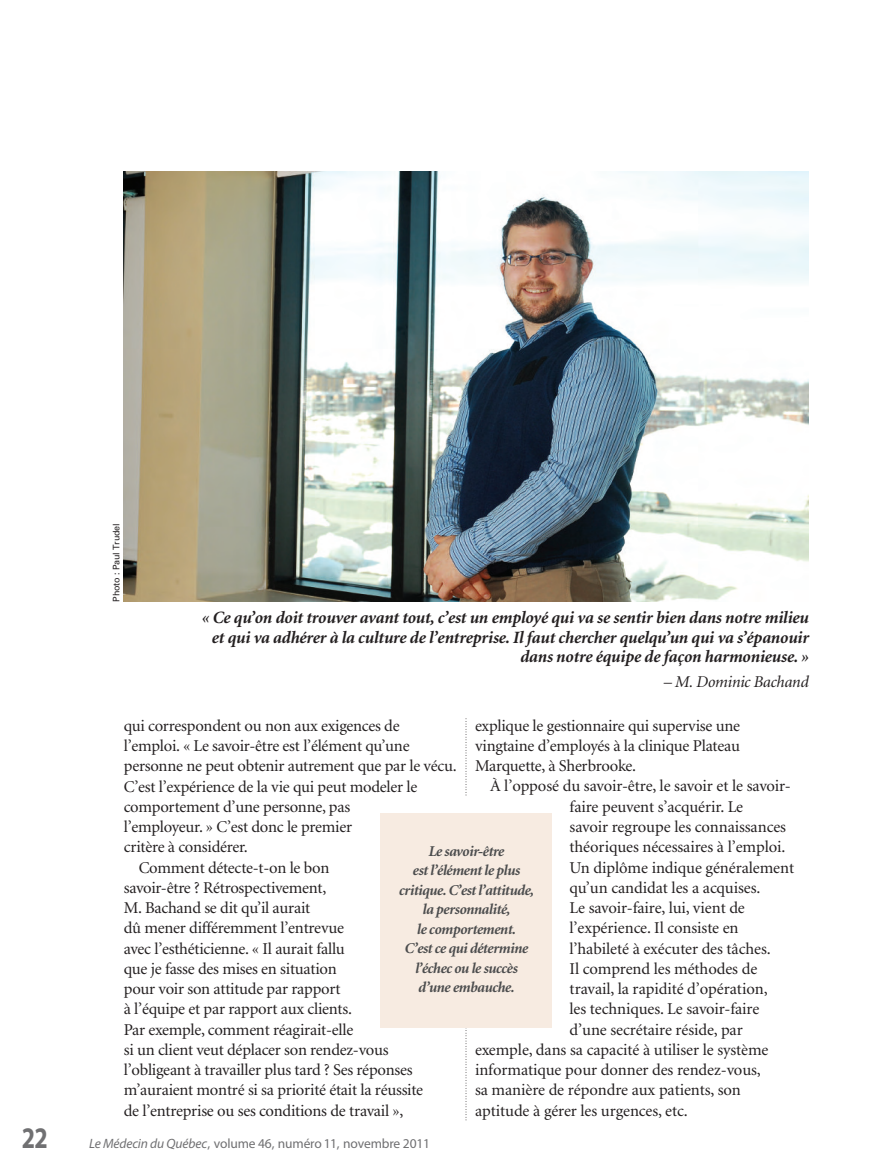
<style>
.page{position:relative;width:878px;height:1175px;background:#fff}
.page>*{position:absolute;margin:0;border:0;box-sizing:border-box;transform-origin:0 0}
.t1{font:700 30px "Myriad Pro";color:#707072;scale:.8 1}
.t2{font:italic 700 17.25px/19.5px "Minion";letter-spacing:-.015em;color:#231f20;text-align:right}
.t3{font:16.5px/20.2px "Minion";letter-spacing:-.015em;color:#231f20;text-align:justify}
.t4{font:italic 16.5px "Minion";letter-spacing:-.015em;color:#231f20}
.t5{font:italic 700 15px/19.5px "Minion";letter-spacing:-.035em;color:#4b4c4d;text-align:center}
.t6{font:13.5px "Myriad Pro";letter-spacing:-.01em;color:#707072}
.t7{font:9px "Univers";letter-spacing:-.015em;color:#231f20}
.s1{font-style:italic}
</style>
<div class="page">
<img style="left:124px;top:172px;width:684px;height:430px">
<svg style="left:465px;top:718px;width:1px;height:78px"></svg>
<svg style="left:465px;top:1028px;width:1px;height:92px"></svg>
<div style="left:380px;top:813px;width:171px;height:215px;background:#f7ebe1"></div>
<p class="t7" style="left:113px;top:602px;width:80px;rotate:-90deg">Photo : Paul Trudel</p>
<p class="t2" style="left:201px;top:609px;width:608px">« Ce qu’on doit trouver avant tout, c’est un employé qui va se sentir bien dans notre milieu et qui va adhérer à la culture de l’entreprise. Il faut chercher quelqu’un qui va s’épanouir dans notre équipe de façon harmonieuse. »</p>
<p class="t4" style="left:663px;top:675px;width:146px">– M. Dominic Bachand</p>
<p class="t3" style="left:475px;top:716px;width:266px">explique le gestionnaire qui supervise une vingtaine d’employés à la clinique Plateau Marquette, à Sherbrooke.</p>
<p class="t3" style="left:490px;top:777px;width:302px">À l’opposé du savoir-être, le savoir et le savoir-</p>
<p class="t3" style="left:569px;top:797px;width:175px">faire peuvent s’acquérir. Le</p>
<p class="t3" style="left:569px;top:818px;width:218px">savoir regroupe les connaissances</p>
<p class="t3" style="left:569px;top:838px;width:217px">théoriques nécessaires à l’emploi.</p>
<p class="t3" style="left:569px;top:858px;width:226px">Un diplôme indique généralement</p>
<p class="t3" style="left:569px;top:878px;width:192px">qu’un candidat les a acquises.</p>
<p class="t3" style="left:569px;top:899px;width:177px">Le savoir-faire, lui, vient de</p>
<p class="t3" style="left:569px;top:919px;width:170px">l’expérience. Il consiste en</p>
<p class="t3" style="left:569px;top:939px;width:203px">l’habileté à exécuter des tâches.</p>
<p class="t3" style="left:569px;top:959px;width:189px">Il comprend les méthodes de</p>
<p class="t3" style="left:569px;top:980px;width:199px">travail, la rapidité d’opération,</p>
<p class="t3" style="left:569px;top:1000px;width:191px">les techniques. Le savoir-faire</p>
<p class="t3" style="left:569px;top:1020px;width:175px">d’une secrétaire réside, par</p>
<p class="t3" style="left:475px;top:1040px;width:295px">exemple, dans sa capacité à utiliser le système</p>
<p class="t3" style="left:475px;top:1061px;width:287px">informatique pour donner des rendez-vous,</p>
<p class="t3" style="left:475px;top:1081px;width:267px">sa manière de répondre aux patients, son</p>
<p class="t3" style="left:475px;top:1101px;width:214px">aptitude à gérer les urgences, etc.</p>
<p class="t3" style="left:124px;top:716px;width:277px">qui correspondent ou non aux exigences de</p>
<p class="t3" style="left:124px;top:737px;width:287px">l’emploi. « Le savoir-être est l’élément qu’une</p>
<p class="t3" style="left:124px;top:757px;width:334px">personne ne peut obtenir autrement que par le vécu.</p>
<p class="t3" style="left:124px;top:777px;width:295px">C’est l’expérience de la vie qui peut modeler le</p>
<p class="t3" style="left:124px;top:797px;width:228px">comportement d’une personne, pas</p>
<p class="t3" style="left:124px;top:818px;width:230px">l’employeur. » C’est donc le premier</p>
<p class="t3" style="left:124px;top:838px;width:126px">critère à considérer.</p>
<p class="t3" style="left:139px;top:858px;width:192px">Comment détecte-t-on le bon</p>
<p class="t3" style="left:124px;top:878px;width:204px">savoir-être ? Rétrospectivement,</p>
<p class="t3" style="left:124px;top:899px;width:188px">M. Bachand se dit qu’il aurait</p>
<p class="t3" style="left:124px;top:919px;width:222px">dû mener différemment l’entrevue</p>
<p class="t3" style="left:124px;top:939px;width:222px">avec l’esthéticienne. « Il aurait fallu</p>
<p class="t3" style="left:124px;top:959px;width:214px">que je fasse des mises en situation</p>
<p class="t3" style="left:124px;top:980px;width:218px">pour voir son attitude par rapport</p>
<p class="t3" style="left:124px;top:1000px;width:230px">à l’équipe et par rapport aux clients.</p>
<p class="t3" style="left:124px;top:1020px;width:231px">Par exemple, comment réagirait-elle</p>
<p class="t3" style="left:124px;top:1040px;width:266px">si un client veut déplacer son rendez-vous</p>
<p class="t3" style="left:124px;top:1061px;width:290px">l’obligeant à travailler plus tard ? Ses réponses</p>
<p class="t3" style="left:124px;top:1081px;width:301px">m’auraient montré si sa priorité était la réussite</p>
<p class="t3" style="left:124px;top:1101px;width:281px">de l’entreprise ou ses conditions de travail »,</p>
<p class="t5" style="left:398px;top:842px;width:137px">Le savoir-être<br>est l’élément le plus critique. C’est l’attitude, la personnalité,<br>le comportement.<br>C’est ce qui détermine l’échec ou le succès d’une embauche.</p>
<h1 class="t1" style="left:22px;top:1126px;width:34px">22</h1>
<p class="t6" style="left:89px;top:1138px;width:342px"><span class="s1">Le Médecin du Québec</span>, volume 46, numéro 11, novembre 2011</p>
</div>
